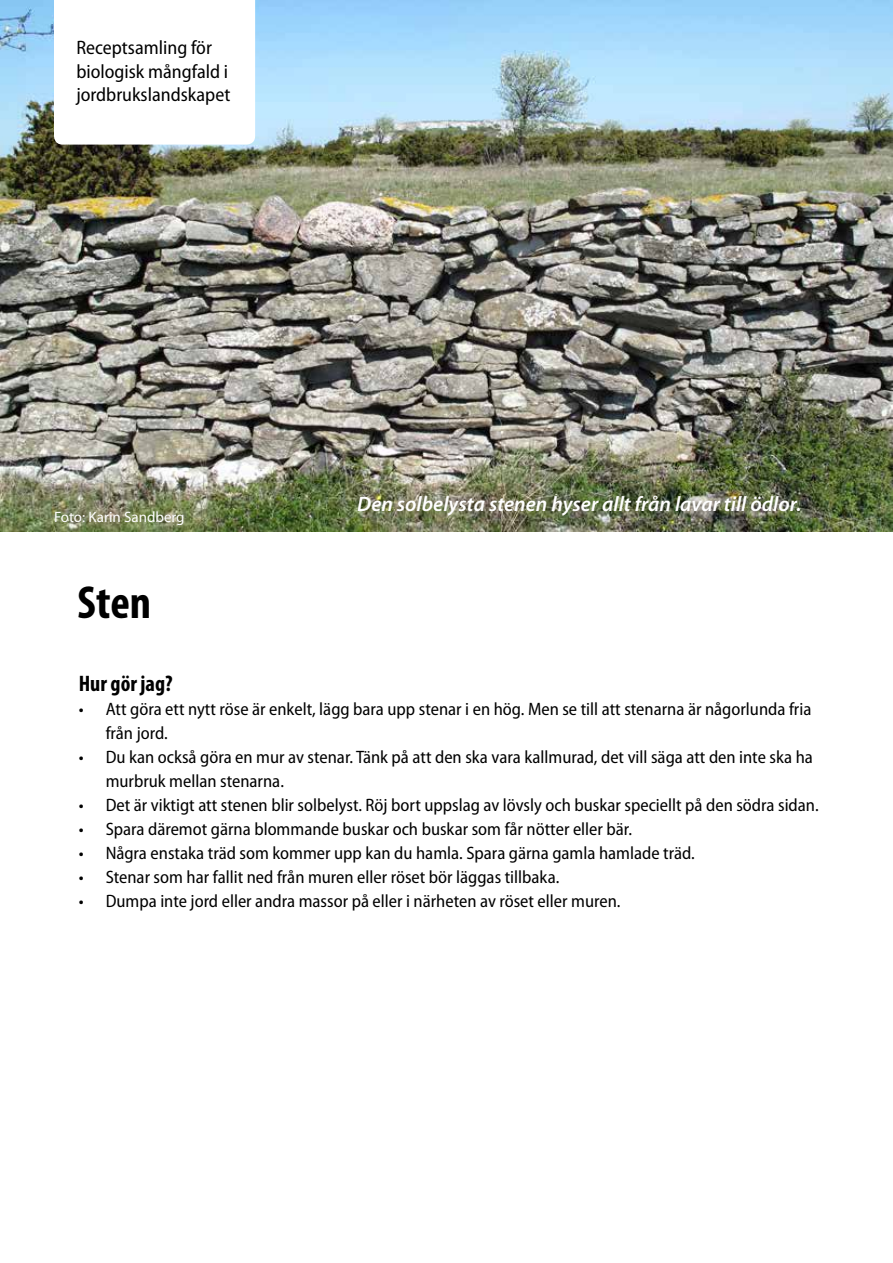
<style>
.page{position:relative;width:893px;height:1263px;background:#fff}
.page>*{position:absolute;margin:0;border:0;box-sizing:border-box;transform-origin:0 0}
.t1{font:700 condensed 46.5px "Myriad Pro";color:#000}
.t2{font:700 condensed 22.5px "Myriad Pro";color:#000}
.t3{font:italic 600 21px "Myriad Pro";color:#fff}
.t4{font:semi-condensed 19.5px/23.4px "Myriad Pro";color:#000}
.t5{font:semi-condensed 18px/24px "Myriad Pro";color:#000}
.t6{font:15px "Myriad Pro";color:#fff}
</style>
<div class="page">
<img style="left:0;top:0;width:893px;height:531px">
<svg style="left:54px;top:0;width:201px;height:145px"></svg>
<p class="t4" style="left:76px;top:37px;width:155px">Receptsamling för biologisk mångfald i jordbrukslandskapet</p>
<p class="t6" style="left:54px;top:508px;width:132px">Foto: Karin Sandberg</p>
<h1 class="t1" style="left:78px;top:577px;width:75px">Sten</h1>
<p class="t3" style="left:357px;top:492px;width:446px">Den solbelysta stenen hyser allt från lavar till ödlor.</p>
<p class="t2" style="left:79px;top:671px;width:96px">Hur gör jag?</p>
<p class="t5" style="left:106px;top:697px;width:707px;text-indent:-27px">• Att göra ett nytt röse är enkelt, lägg bara upp stenar i en hög. Men se till att stenarna är någorlunda fria från jord.</p>
<p class="t5" style="left:106px;top:745px;width:709px;text-indent:-27px">• Du kan också göra en mur av stenar. Tänk på att den ska vara kallmurad, det vill säga att den inte ska ha murbruk mellan stenarna.</p>
<p class="t5" style="left:79px;top:793px;width:742px">• Det är viktigt att stenen blir solbelyst. Röj bort uppslag av lövsly och buskar speciellt på den södra sidan.</p>
<p class="t5" style="left:79px;top:817px;width:555px">• Spara däremot gärna blommande buskar och buskar som får nötter eller bär.</p>
<p class="t5" style="left:79px;top:841px;width:618px">• Några enstaka träd som kommer upp kan du hamla. Spara gärna gamla hamlade träd.</p>
<p class="t5" style="left:79px;top:865px;width:482px">• Stenar som har fallit ned från muren eller röset bör läggas tillbaka.</p>
<p class="t5" style="left:79px;top:889px;width:543px">• Dumpa inte jord eller andra massor på eller i närheten av röset eller muren.</p>
</div>
